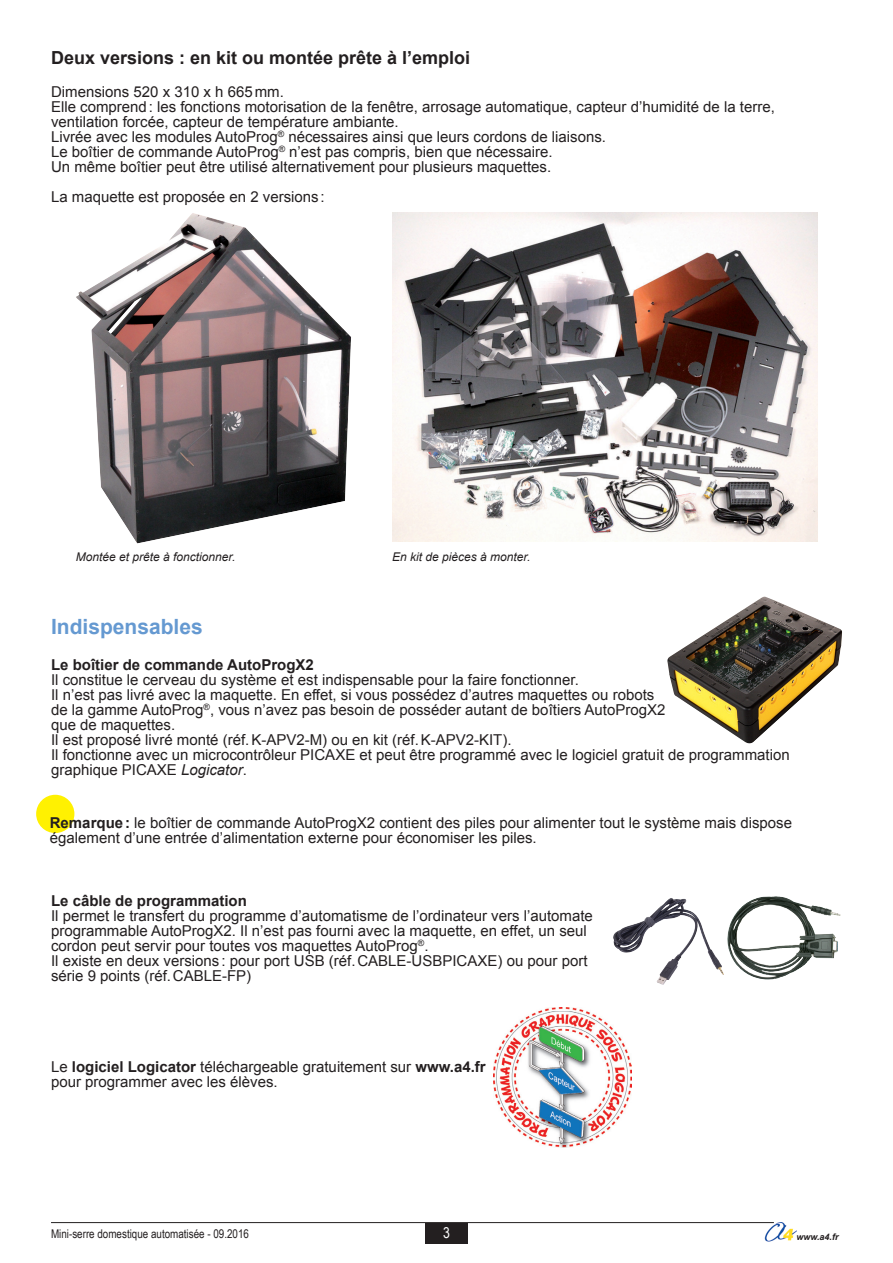
<style>
.page{position:relative;width:893px;height:1263px;background:#fff}
.page>*{position:absolute;margin:0;border:0;box-sizing:border-box;transform-origin:0 0}
.t1{font:700 21px "Arial";color:#6599d1}
.t2{font:700 18px "Arial";color:#231f20}
.t3{font:15px/15px "Arial";color:#231f20}
.t4{font:700 15px "Arial";color:#231f20}
.t5{font:15px "Arial Narrow";color:#fff}
.t6{font:italic 12px "Arial";color:#231f20}
.t7{font:12px "Arial Narrow";color:#231f20}
.t8{font:italic 700 9px "Arial";color:#231f20}
.s1{font-style:italic}
.s2{font-weight:700}
</style>
<div class="page">
<img style="left:764px;top:1222px;width:32px;height:19px">
<hr style="left:51px;top:1222px;width:723px;height:1px;background:#231f20">
<div style="left:425px;top:1223px;width:43px;height:20px;background:#231f20"></div>
<img style="left:76px;top:213px;width:275px;height:330px">
<img style="left:392px;top:213px;width:425px;height:328px">
<img style="left:667px;top:597px;width:175px;height:146px">
<div style="left:36px;top:795px;width:38px;height:38px;background:#fff101;border-radius:50%"></div>
<img style="left:613px;top:898px;width:82px;height:78px">
<img style="left:727px;top:896px;width:68px;height:83px">
<img style="left:493px;top:1008px;width:139px;height:139px">
<p class="t2" style="left:51px;top:46px;width:421px">Deux versions : en kit ou montée prête à l’emploi</p>
<p class="t3" style="left:51px;top:84px;width:234px">Dimensions 520 x 310 x h 665mm.</p>
<p class="t3" style="left:51px;top:99px;width:725px">Elle comprend: les fonctions motorisation de la fenêtre, arrosage automatique, capteur d’humidité de la terre, ventilation forcée, capteur de température ambiante.</p>
<p class="t3" style="left:51px;top:129px;width:557px">Livrée avec les modules AutoProg<sup>®</sup> nécessaires ainsi que leurs cordons de liaisons.</p>
<p class="t3" style="left:51px;top:144px;width:503px">Le boîtier de commande AutoProg<sup>®</sup> n’est pas compris, bien que nécessaire.</p>
<p class="t3" style="left:51px;top:159px;width:502px">Un même boîtier peut être utilisé alternativement pour plusieurs maquettes.</p>
<p class="t3" style="left:51px;top:189px;width:275px">La maquette est proposée en 2 versions :</p>
<p class="t6" style="left:76px;top:549px;width:161px">Montée et prête à fonctionner.</p>
<p class="t6" style="left:392px;top:549px;width:140px">En kit de pièces à monter.</p>
<p class="t1" style="left:51px;top:613px;width:153px">Indispensables</p>
<p class="t4" style="left:51px;top:655px;width:264px">Le boîtier de commande AutoProgX2</p>
<p class="t3" style="left:51px;top:672px;width:529px">Il constitue le cerveau du système et est indispensable pour la faire fonctionner.</p>
<p class="t3" style="left:51px;top:687px;width:605px">Il n’est pas livré avec la maquette. En effet, si vous possédez d’autres maquettes ou robots</p>
<p class="t3" style="left:51px;top:702px;width:616px">de la gamme AutoProg<sup>®</sup>, vous n’avez pas besoin de posséder autant de boîtiers AutoProgX2</p>
<p class="t3" style="left:51px;top:717px;width:126px">que de maquettes.</p>
<p class="t3" style="left:51px;top:732px;width:462px">Il est proposé livré monté (réf.K-APV2-M) ou en kit (réf.K-APV2-KIT).</p>
<p class="t3" style="left:51px;top:747px;width:740px">Il fonctionne avec un microcontrôleur PICAXE et peut être programmé avec le logiciel gratuit de programmation graphique PICAXE <span class="s1">Logicator</span>.</p>
<p class="t3" style="left:50px;top:815px;width:744px"><span class="s2">Remarque:</span> le boîtier de commande AutoProgX2 contient des piles pour alimenter tout le système mais dispose également d’une entrée d’alimentation externe pour économiser les piles.</p>
<p class="t4" style="left:51px;top:890px;width:197px">Le câble de programmation</p>
<p class="t3" style="left:51px;top:908px;width:543px">Il permet le transfert du programme d’automatisme de l’ordinateur vers l’automate programmable AutoProgX2. Il n’est pas fourni avec la maquette, en effet, un seul cordon peut servir pour toutes vos maquettes AutoProg<sup>®</sup>.</p>
<p class="t3" style="left:51px;top:953px;width:538px">Il existe en deux versions : pour port USB (réf.CABLE-USBPICAXE) ou pour port série 9 points (réf.CABLE-FP)</p>
<p class="t3" style="left:51px;top:1059px;width:436px">Le <span class="s2">logiciel Logicator</span> téléchargeable gratuitement sur <span class="s2">www.a4.fr </span>pour programmer avec les élèves.</p>
<p class="t7" style="left:51px;top:1225px;width:199px">Mini-serre domestique automatisée - 09.2016</p>
<p class="t5" style="left:443px;top:1222px;width:8px">3</p>
<p class="t8" style="left:796px;top:1231px;width:44px">www.a4.fr</p>
</div>
